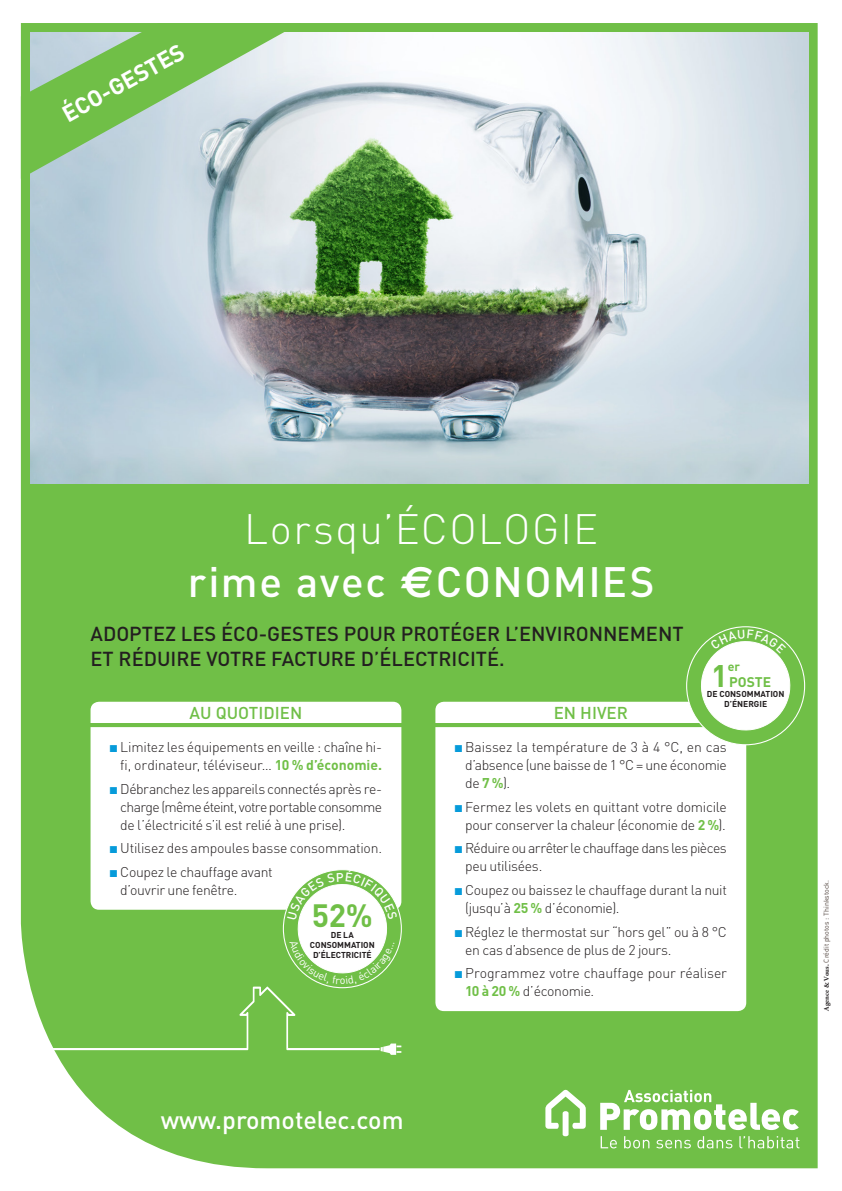
<style>
.page{position:relative;width:842px;height:1191px;background:#fff}
.page>*{position:absolute;margin:0;border:0;box-sizing:border-box;transform-origin:0 0}
.t1{font:500 42px/52.8px "DIN";letter-spacing:.035em;color:#fff;text-align:center}
.t2{font:700 31.9px "DIN";color:#70bf47}
.t3{font:700 30.9px "DIN";color:#70bf47}
.t4{font:500 25px "DIN";color:#fff}
.t5{font:700 23px "DIN";color:#fff}
.t6{font:500 20px/24.6px "DIN";color:#231f20}
.t7{font:500 17px "DIN";color:#70bf47}
.t8{font:300 14px/18px "DIN";letter-spacing:-.02em;color:#231f20}
.t9{font:300 14px/18px "DIN";letter-spacing:-.04em;color:#231f20}
.t10{font:700 13.8px "DIN";color:#70bf47}
.t11{font:700 12.3px "DIN";color:#70bf47}
.t12{font:700 8.5px/10px "DIN";color:#231f20;text-align:center}
.t13{font:7px "DIN Regular Alternate";color:#534640}
.s1{font-weight:300}
.s2{font-family:"Euro Sans";font-weight:700;font-size:44px}
.s3{color:#069bda}
.s4{font-weight:700;color:#70bf47}
.s5{font-family:"Adobe Garamond Pro";font-weight:700;color:#231f20}
</style>
<div class="page">
<div style="left:21px;top:23px;width:797px;height:1145px;background:#70bf47"></div>
<img style="left:30px;top:32px;width:778px;height:452px">
<svg style="left:600px;top:1089px;width:199px;height:41px"></svg>
<svg style="left:601px;top:1136px;width:198px;height:12px;background:#8dcc6d"></svg>
<svg style="left:545px;top:1089px;width:41px;height:47px"></svg>
<svg style="left:21px;top:23px;width:279px;height:156px;background:#a2cc9e"></svg>
<svg style="left:91px;top:727px;width:310px;height:142px"></svg>
<svg style="left:91px;top:701px;width:310px;height:22px"></svg>
<svg style="left:435px;top:733px;width:311px;height:278px"></svg>
<div style="left:687px;top:627px;width:118px;height:118px;background:#70bf47;border-radius:50%"></div>
<svg style="left:20px;top:869px;width:381px;height:185px"></svg>
<svg style="left:435px;top:629px;width:359px;height:104px"></svg>
<p class="t5" style="left:57px;top:103px;width:137px;rotate:-29deg">ÉCO-GESTES</p>
<p class="t1" style="left:188px;top:501px;width:468px"><span class="s1">Lorsqu’ÉCOLOGIE<br></span>rime avec <span class="s2">€</span>CONOMIES</p>
<p class="t6" style="left:91px;top:621px;width:595px">ADOPTEZ LES ÉCO-GESTES POUR PROTÉGER L’ENVIRONNEMENT<br>ET RÉDUIRE VOTRE FACTURE D’ÉLECTRICITÉ.</p>
<p class="t7" style="left:190px;top:702px;width:114px">AU QUOTIDIEN</p>
<p class="t7" style="left:554px;top:702px;width:76px">EN HIVER</p>
<p class="t3" style="left:711px;top:655px;width:18px">1</p>
<p class="t11" style="left:728px;top:658px;width:14px">er</p>
<p class="t10" style="left:729px;top:673px;width:44px">POSTE</p>
<p class="t12" style="left:707px;top:689px;width:79px">DE CONSOMMATION<br>D’ÉNERGIE</p>
<p class="t8" style="left:110px;top:737px;width:274px;text-align:right"><span class="s3">■</span> Limitez les équipements en veille : chaîne hi&shy;fi, ordinateur, téléviseur… <span class="s4">10 % d’économie.</span></p>
<p class="t8" style="left:120px;top:779px;width:263px;text-align:justify;text-indent:-10px"><span class="s3">■</span> Débranchez les appareils connectés après re&shy;charge (même éteint, votre portable consomme de l’électricité s’il est relié à une prise).</p>
<p class="t8" style="left:110px;top:839px;width:274px"><span class="s3">■</span> Utilisez des ampoules basse consommation.</p>
<p class="t8" style="left:120px;top:862px;width:154px;text-indent:-10px"><span class="s3">■</span> Coupez le chauffage avant d’ouvrir une fenêtre.</p>
<p class="t2" style="left:312px;top:894px;width:63px">52%</p>
<p class="t12" style="left:310px;top:929px;width:66px">DE LA<br>CONSOMMATION<br>D’ÉLECTRICITÉ</p>
<p class="t8" style="left:465px;top:737px;width:263px;text-align:justify;text-indent:-10px"><span class="s3">■</span> Baissez la température de 3 à 4 °C, en cas d’absence (une baisse de 1 °C = une économie de <span class="s4">7 %</span>).</p>
<p class="t8" style="left:455px;top:797px;width:274px;text-align:right"><span class="s3">■</span> Fermez les volets en quittant votre domicile pour conserver la chaleur (économie de <span class="s4">2 %</span>).</p>
<p class="t9" style="left:465px;top:839px;width:263px;text-indent:-10px"><span class="s3">■</span> Réduire ou arrêter le chauffage dans les pièces peu utilisées.</p>
<p class="t8" style="left:465px;top:880px;width:263px;text-indent:-10px"><span class="s3">■</span> Coupez ou baissez le chauffage durant la nuit (jusqu’à <span class="s4">25 %</span> d’économie).</p>
<p class="t8" style="left:465px;top:922px;width:263px;text-indent:-10px"><span class="s3">■</span> Réglez le thermostat sur “hors gel” ou à 8 °C en cas d’absence de plus de 2 jours.</p>
<p class="t8" style="left:465px;top:964px;width:263px;text-indent:-10px"><span class="s3">■</span> Programmez votre chauffage pour réaliser<br><span class="s4">10 à 20 %</span> d’économie.</p>
<p class="t13" style="left:822px;top:1011px;width:132px;rotate:-90deg"><span class="s5">Agence &amp; Vous.</span> Crédit photos : Thinkstock.</p>
<p class="t4" style="left:161px;top:1104px;width:244px">www.promotelec.com</p>
</div>
